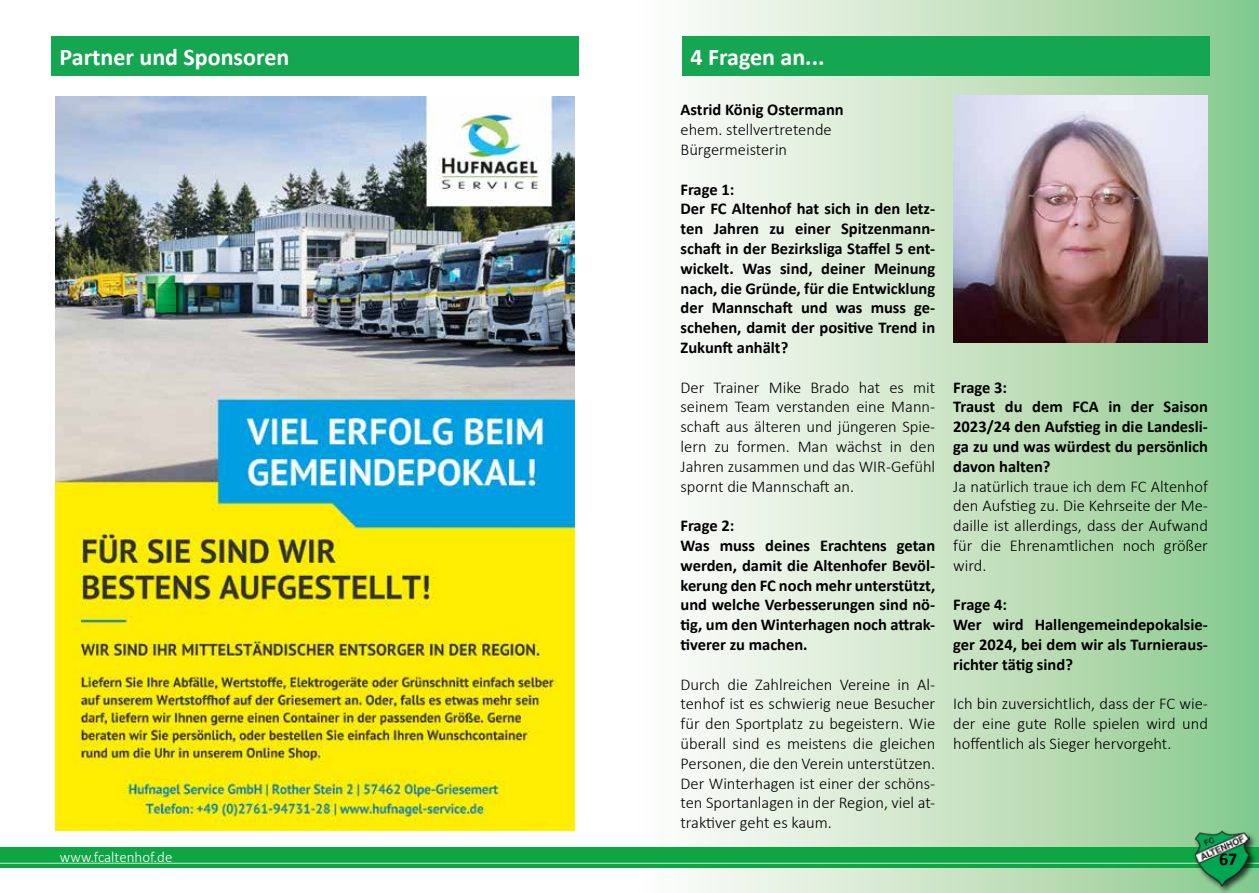
<style>
.page{position:relative;width:1259px;height:893px;background:#fff}
.page>*{position:absolute;margin:0;border:0;box-sizing:border-box;transform-origin:0 0}
.t1{font:700 24px "Calibri";color:#fff}
.t2{font:700 18px "Calibri";color:#000}
.t3{font:300 16.5px/19.8px "Calibri";color:#000;text-align:justify}
.t4{font:700 16.5px/19.8px "Calibri";color:#000}
.t5{font:300 15px "Calibri";color:#fff}
</style>
<div class="page">
<div style="left:630px;top:0;width:629px;height:893px;background:linear-gradient(to right,#fff,#8bc98d)"></div>
<div style="left:0;top:848px;width:1259px;height:20px;background:#0da642"></div>
<hr style="left:0;top:863px;width:1259px;height:1px;background:#fff">
<div style="left:1193px;top:829px;width:64px;height:64px;background:#000;opacity:.75"></div>
<img style="left:1194px;top:830px;width:55px;height:57px">
<div style="left:51px;top:36px;width:527px;height:40px;background:#15a651"></div>
<div style="left:682px;top:36px;width:527px;height:40px;background:#15a651"></div>
<img style="left:953px;top:96px;width:255px;height:246px">
<img style="left:55px;top:96px;width:519px;height:734px">
<h1 class="t1" style="left:60px;top:40px;width:231px">Partner und Sponsoren</h1>
<h1 class="t1" style="left:690px;top:40px;width:135px">4 Fragen an...</h1>
<p class="t4" style="left:680px;top:100px;width:165px">Astrid König Ostermann</p>
<p class="t3" style="left:680px;top:120px;width:153px">ehem. stellvertretende<br>Bürgermeisterin</p>
<p class="t4" style="left:680px;top:179px;width:256px">Frage 1:<br>Der FC Altenhof hat sich in den letz&shy;ten Jahren zu einer Spitzenmann&shy;schaft in der Bezirksliga Staffel 5 ent&shy;wickelt. Was sind, deiner Meinung nach, die Gründe, für die Entwicklung der Mannschaft und was muss ge&shy;schehen, damit der positive Trend in<br>Zukunft anhält?</p>
<p class="t3" style="left:680px;top:377px;width:256px">Der Trainer Mike Brado hat es mit seinem Team verstanden eine Mann&shy;schaft aus älteren und jüngeren Spie&shy;lern zu formen. Man wächst in den Jahren zusammen und das WIR-Gefühl spornt die Mannschaft an.</p>
<p class="t4" style="left:680px;top:516px;width:256px">Frage 2:<br>Was muss deines Erachtens getan werden, damit die Altenhofer Bevöl&shy;kerung den FC noch mehr unterstützt, und welche Verbesserungen sind nö&shy;tig, um den Winterhagen noch attrak&shy;tiverer zu machen.</p>
<p class="t3" style="left:680px;top:674px;width:256px">Durch die Zahlreichen Vereine in Al&shy;tenhof ist es schwierig neue Besucher für den Sportplatz zu begeistern. Wie überall sind es meistens die gleichen Personen, die den Verein unterstützen.<br>Der Winterhagen ist einer der schöns&shy;ten Sportanlagen in der Region, viel at&shy;traktiver geht es kaum.</p>
<p class="t4" style="left:953px;top:377px;width:256px">Frage 3:<br>Traust du dem FCA in der Saison<br>2023/24 den Aufstieg in die Landesli&shy;ga zu und was würdest du persönlich davon halten?</p>
<p class="t3" style="left:953px;top:476px;width:256px">Ja natürlich traue ich dem FC Altenhof den Aufstieg zu. Die Kehrseite der Me&shy;daille ist allerdings, dass der Aufwand für die Ehrenamtlichen noch größer wird.</p>
<p class="t4" style="left:953px;top:595px;width:256px">Frage 4:<br>Wer wird Hallengemeindepokalsie&shy;ger 2024, bei dem wir als Turnieraus&shy;richter tätig sind?</p>
<p class="t3" style="left:953px;top:694px;width:256px">Ich bin zuversichtlich, dass der FC wie&shy;der eine gute Rolle spielen wird und hoffentlich als Sieger hervorgeht.</p>
<p class="t5" style="left:60px;top:848px;width:114px">www.fcaltenhof.de</p>
<p class="t2" style="left:1219px;top:847px;width:20px">67</p>
</div>
